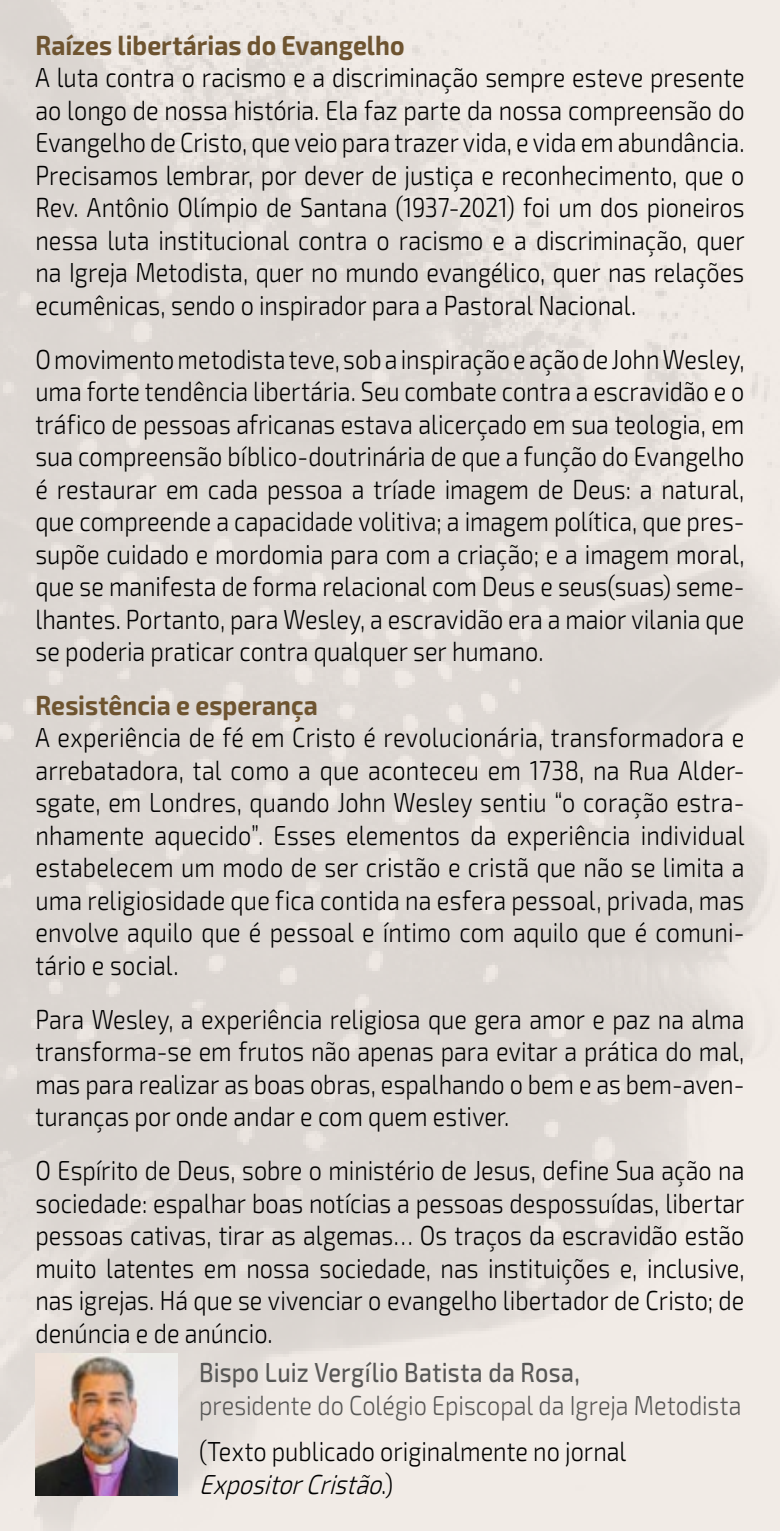
<style>
.page{position:relative;width:780px;height:1531px;background:#fff}
.page>*{position:absolute;margin:0;border:0;box-sizing:border-box;transform-origin:0 0}
.t1{font:300 27.5px/32.5px "Exo 2";color:#000;text-align:justify;scale:.85 1}
.t2{font:700 27.5px "Exo 2";color:#6e5430;scale:.9 1}
.t3{font:300 27.5px "Exo 2";color:#575756;scale:.85 1}
.t4{font:500 27.5px "Exo 2";letter-spacing:.015em;color:#575756;scale:.85 1}
.s1{font-style:italic}
</style>
<div class="page">
<img style="left:0;top:0;width:780px;height:1531px">
<img style="left:35px;top:1354px;width:142px;height:141px">
<p class="t2" style="left:35px;top:29px;width:412px">Raízes libertárias do Evangelho</p>
<p class="t1" style="left:35px;top:62px;width:835px">A luta contra o racismo e a discriminação sempre esteve presente ao longo de nossa história. Ela faz parte da nossa compreensão do Evangelho de Cristo, que veio para trazer vida, e vida em abundância.<br>Precisamos lembrar, por dever de justiça e reconhecimento, que o Rev. Antônio Olímpio de Santana (1937-2021) foi um dos pioneiros nessa luta institucional contra o racismo e a discriminação, quer na Igreja Metodista, quer no mundo evangélico, quer nas relações ecumênicas, sendo o inspirador para a Pastoral Nacional.</p>
<p class="t1" style="left:35px;top:343px;width:835px">O movimento metodista teve, sob a inspiração e ação de John Wesley, uma forte tendência libertária. Seu combate contra a escravidão e o tráfico de pessoas africanas estava alicerçado em sua teologia, em sua compreensão bíblico-doutrinária de que a função do Evangelho é restaurar em cada pessoa a tríade imagem de Deus: a natural, que compreende a capacidade volitiva; a imagem política, que pres&shy;supõe cuidado e mordomia para com a criação; e a imagem moral, que se manifesta de forma relacional com Deus e seus(suas) seme&shy;lhantes. Portanto, para Wesley, a escravidão era a maior vilania que se poderia praticar contra qualquer ser humano.</p>
<p class="t2" style="left:35px;top:689px;width:315px">Resistência e esperança</p>
<p class="t1" style="left:35px;top:722px;width:835px">A experiência de fé em Cristo é revolucionária, transformadora e arrebatadora, tal como a que aconteceu em 1738, na Rua Alder&shy;sgate, em Londres, quando John Wesley sentiu “o coração estra&shy;nhamente aquecido”. Esses elementos da experiência individual estabelecem um modo de ser cristão e cristã que não se limita a uma religiosidade que fica contida na esfera pessoal, privada, mas envolve aquilo que é pessoal e íntimo com aquilo que é comuni&shy;tário e social.</p>
<p class="t1" style="left:35px;top:1003px;width:835px">Para Wesley, a experiência religiosa que gera amor e paz na alma transforma-se em frutos não apenas para evitar a prática do mal, mas para realizar as boas obras, espalhando o bem e as bem-aven&shy;turanças por onde andar e com quem estiver.</p>
<p class="t1" style="left:35px;top:1154px;width:835px">O Espírito de Deus, sobre o ministério de Jesus, define Sua ação na sociedade: espalhar boas notícias a pessoas despossuídas, libertar pessoas cativas, tirar as algemas… Os traços da escravidão estão muito latentes em nossa sociedade, nas instituições e, inclusive, nas igrejas. Há que se vivenciar o evangelho libertador de Cristo; de denúncia e de anúncio.</p>
<p class="t4" style="left:199px;top:1356px;width:449px">Bispo Luiz Vergílio Batista da Rosa,</p>
<p class="t3" style="left:199px;top:1389px;width:639px">presidente do Colégio Episcopal da Igreja Metodista</p>
<p class="t1" style="left:199px;top:1436px;width:504px">(Texto publicado originalmente no jornal<br><span class="s1">ExpositorCristão</span>. )</p>
</div>
